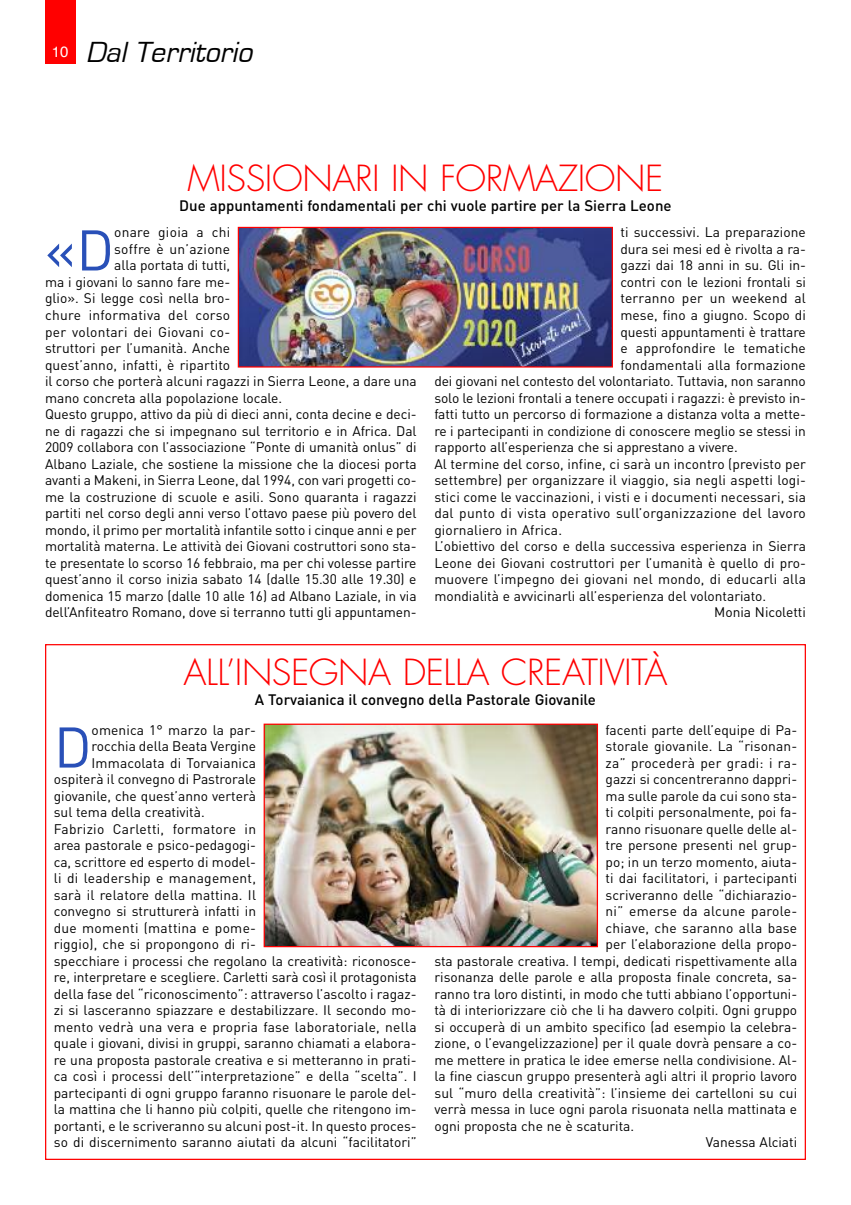
<style>
.page{position:relative;width:851px;height:1205px;background:#fff}
.page>*{position:absolute;margin:0;border:0;box-sizing:border-box;transform-origin:0 0}
.t1{font:56.38px "DIN";color:#2950b8}
.t2{font:300 35px "Futura Std";letter-spacing:-.01em;color:#f00}
.t3{font:italic 30px "Eurostile";color:#000}
.t4{font:500 15px "DIN";color:#000}
.t5{font:13.75px "DIN";color:#000}
.t6{font:13.75px "DIN";letter-spacing:.02em;color:#000}
</style>
<div class="page">
<div style="left:45px;top:0;width:31px;height:64px;background:#f00"></div>
<img style="left:265px;top:725px;width:331px;height:220px">
<div style="left:263px;top:723px;width:335px;height:224px;border:1px solid #f00"></div>
<img style="left:240px;top:229px;width:371px;height:136px">
<div style="left:238px;top:227px;width:375px;height:140px;border:1px solid #f00"></div>
<h3 class="t3" style="left:52px;top:38px;width:208px"><sup>1</sup> <sup>0</sup> dal territorio</h3>
<h2 class="t2" style="left:187px;top:162px;width:477px">MISSIONARI IN FORMAZIONE</h2>
<p class="t4" style="left:179px;top:197px;width:493px">Due appuntamenti fondamentali per chi vuole partire per la Sierra Leone</p>
<h1 class="t1" style="left:45px;top:218px;width:71px">«D</h1>
<p class="t6" style="left:114px;top:225px;width:118px">onare gioia a chi</p>
<p class="t6" style="left:114px;top:241px;width:118px">soffre è un’azione</p>
<p class="t5" style="left:114px;top:258px;width:118px">alla portata di tutti,</p>
<p class="t5" style="left:45px;top:274px;width:187px">ma i giovani lo sanno fare me-</p>
<p class="t5" style="left:45px;top:291px;width:187px">glio». Si legge così nella bro-</p>
<p class="t6" style="left:45px;top:307px;width:187px">chure informativa del corso</p>
<p class="t6" style="left:45px;top:324px;width:187px">per volontari dei Giovani co-</p>
<p class="t5" style="left:45px;top:340px;width:187px">struttori per l’umanità. Anche</p>
<p class="t5" style="left:45px;top:357px;width:187px">quest’anno, infatti, è ripartito</p>
<p class="t5" style="left:45px;top:373px;width:373px">il corso che porterà alcuni ragazzi in Sierra Leone, a dare una</p>
<p class="t5" style="left:45px;top:390px;width:239px">mano concreta alla popolazione locale.</p>
<p class="t5" style="left:45px;top:406px;width:373px">Questo gruppo, attivo da più di dieci anni, conta decine e deci-</p>
<p class="t5" style="left:45px;top:423px;width:373px">ne di ragazzi che si impegnano sul territorio e in Africa. Dal</p>
<p class="t5" style="left:45px;top:439px;width:373px">2009 collabora con l’associazione “Ponte di umanità onlus” di</p>
<p class="t5" style="left:45px;top:456px;width:373px">Albano Laziale, che sostiene la missione che la diocesi porta</p>
<p class="t5" style="left:45px;top:472px;width:373px">avanti a Makeni, in Sierra Leone, dal 1994, con vari progetti co-</p>
<p class="t5" style="left:45px;top:489px;width:373px">me la costruzione di scuole e asili. Sono quaranta i ragazzi</p>
<p class="t5" style="left:45px;top:505px;width:373px">partiti nel corso degli anni verso l’ottavo paese più povero del</p>
<p class="t5" style="left:45px;top:522px;width:373px">mondo, il primo per mortalità infantile sotto i cinque anni e per</p>
<p class="t5" style="left:45px;top:538px;width:373px">mortalità materna. Le attività dei Giovani costruttori sono sta-</p>
<p class="t5" style="left:45px;top:555px;width:373px">te presentate lo scorso 16 febbraio, ma per chi volesse partire</p>
<p class="t5" style="left:45px;top:571px;width:373px">quest’anno il corso inizia sabato 14 (dalle 15.30 alle 19.30) e</p>
<p class="t5" style="left:45px;top:588px;width:373px">domenica 15 marzo (dalle 10 alle 16) ad Albano Laziale, in via</p>
<p class="t5" style="left:45px;top:604px;width:373px">dell’Anfiteatro Romano, dove si terranno tutti gli appuntamen-</p>
<p class="t5" style="left:620px;top:225px;width:187px">ti successivi. La preparazione</p>
<p class="t5" style="left:620px;top:241px;width:187px">dura sei mesi ed è rivolta a ra-</p>
<p class="t5" style="left:620px;top:258px;width:187px">gazzi dai 18 anni in su. Gli in-</p>
<p class="t5" style="left:620px;top:274px;width:187px">contri con le lezioni frontali si</p>
<p class="t5" style="left:620px;top:291px;width:187px">terranno per un weekend al</p>
<p class="t5" style="left:620px;top:307px;width:187px">mese, fino a giugno. Scopo di</p>
<p class="t5" style="left:620px;top:324px;width:187px">questi appuntamenti è trattare</p>
<p class="t5" style="left:620px;top:340px;width:187px">e approfondire le tematiche</p>
<p class="t5" style="left:620px;top:357px;width:187px">fondamentali alla formazione</p>
<p class="t5" style="left:434px;top:373px;width:373px">dei giovani nel contesto del volontariato. Tuttavia, non saranno</p>
<p class="t5" style="left:434px;top:390px;width:373px">solo le lezioni frontali a tenere occupati i ragazzi: è previsto in-</p>
<p class="t5" style="left:434px;top:406px;width:373px">fatti tutto un percorso di formazione a distanza volta a mette-</p>
<p class="t5" style="left:434px;top:423px;width:373px">re i partecipanti in condizione di conoscere meglio se stessi in</p>
<p class="t5" style="left:434px;top:439px;width:305px">rapporto all’esperienza che si apprestano a vivere.</p>
<p class="t5" style="left:434px;top:456px;width:373px">Al termine del corso, infine, ci sarà un incontro (previsto per</p>
<p class="t5" style="left:434px;top:472px;width:373px">settembre) per organizzare il viaggio, sia negli aspetti logi-</p>
<p class="t5" style="left:434px;top:489px;width:373px">stici come le vaccinazioni, i visti e i documenti necessari, sia</p>
<p class="t6" style="left:434px;top:505px;width:373px">dal punto di vista operativo sull’organizzazione del lavoro</p>
<p class="t5" style="left:434px;top:522px;width:129px">giornaliero in Africa.</p>
<p class="t5" style="left:434px;top:538px;width:373px">L’obiettivo del corso e della successiva esperienza in Sierra</p>
<p class="t5" style="left:434px;top:555px;width:373px">Leone dei Giovani costruttori per l’umanità è quello di pro-</p>
<p class="t5" style="left:434px;top:571px;width:373px">muovere l’impegno dei giovani nel mondo, di educarli alla</p>
<p class="t5" style="left:434px;top:588px;width:333px">mondialità e avvicinarli all’esperienza del volontariato.</p>
<p class="t5" style="left:714px;top:604px;width:93px">Monia Nicoletti</p>
<h2 class="t2" style="left:183px;top:656px;width:485px">ALL’INSEGNA DELLA CREATIVITÀ</h2>
<p class="t4" style="left:255px;top:691px;width:342px">A Torvaianica il convegno della Pastorale Giovanile</p>
<h1 class="t1" style="left:54px;top:715px;width:39px">D</h1>
<p class="t5" style="left:92px;top:722px;width:166px">omenica 1° marzo la par-</p>
<p class="t5" style="left:92px;top:738px;width:166px">rocchia della Beata Vergine</p>
<p class="t5" style="left:92px;top:755px;width:166px">Immacolata di Torvaianica</p>
<p class="t5" style="left:54px;top:771px;width:204px">ospiterà il convegno di Pastrorale</p>
<p class="t5" style="left:54px;top:788px;width:204px">giovanile, che quest’anno verterà</p>
<p class="t5" style="left:54px;top:804px;width:152px">sul tema della creatività.</p>
<p class="t6" style="left:54px;top:821px;width:204px">Fabrizio Carletti, formatore in</p>
<p class="t5" style="left:54px;top:837px;width:204px">area pastorale e psico-pedagogi-</p>
<p class="t5" style="left:54px;top:854px;width:204px">ca, scrittore ed esperto di model-</p>
<p class="t6" style="left:54px;top:870px;width:204px">li di leadership e management,</p>
<p class="t5" style="left:54px;top:887px;width:204px">sarà il relatore della mattina. Il</p>
<p class="t5" style="left:54px;top:903px;width:204px">convegno si strutturerà infatti in</p>
<p class="t6" style="left:54px;top:920px;width:204px">due momenti (mattina e pome-</p>
<p class="t5" style="left:54px;top:936px;width:204px">riggio), che si propongono di ri-</p>
<p class="t5" style="left:54px;top:953px;width:364px">specchiare i processi che regolano la creatività: riconosce-</p>
<p class="t5" style="left:54px;top:969px;width:364px">re, interpretare e scegliere. Carletti sarà così il protagonista</p>
<p class="t5" style="left:54px;top:986px;width:364px">della fase del “riconoscimento”: attraverso l’ascolto i ragaz-</p>
<p class="t5" style="left:54px;top:1002px;width:364px">zi si lasceranno spiazzare e destabilizzare. Il secondo mo-</p>
<p class="t5" style="left:54px;top:1019px;width:364px">mento vedrà una vera e propria fase laboratoriale, nella</p>
<p class="t5" style="left:54px;top:1035px;width:364px">quale i giovani, divisi in gruppi, saranno chiamati a elabora-</p>
<p class="t5" style="left:54px;top:1052px;width:364px">re una proposta pastorale creativa e si metteranno in prati-</p>
<p class="t5" style="left:54px;top:1068px;width:364px">ca così i processi dell’“interpretazione” e della “scelta”. I</p>
<p class="t5" style="left:54px;top:1085px;width:364px">partecipanti di ogni gruppo faranno risuonare le parole del-</p>
<p class="t5" style="left:54px;top:1101px;width:364px">la mattina che li hanno più colpiti, quelle che ritengono im-</p>
<p class="t5" style="left:54px;top:1118px;width:364px">portanti, e le scriveranno su alcuni post-it. In questo proces-</p>
<p class="t5" style="left:54px;top:1134px;width:364px">so di discernimento saranno aiutati da alcuni “facilitatori”</p>
<p class="t5" style="left:605px;top:722px;width:193px">facenti parte dell’equipe di Pa-</p>
<p class="t5" style="left:605px;top:738px;width:193px">storale giovanile. La “risonan-</p>
<p class="t6" style="left:605px;top:755px;width:193px">za” procederà per gradi: i ra-</p>
<p class="t5" style="left:605px;top:771px;width:193px">gazzi si concentreranno dappri-</p>
<p class="t5" style="left:605px;top:788px;width:193px">ma sulle parole da cui sono sta-</p>
<p class="t5" style="left:605px;top:804px;width:193px">ti colpiti personalmente, poi fa-</p>
<p class="t5" style="left:605px;top:821px;width:193px">ranno risuonare quelle delle al-</p>
<p class="t5" style="left:605px;top:837px;width:193px">tre persone presenti nel grup-</p>
<p class="t5" style="left:605px;top:854px;width:193px">po; in un terzo momento, aiuta-</p>
<p class="t5" style="left:605px;top:870px;width:193px">ti dai facilitatori, i partecipanti</p>
<p class="t5" style="left:605px;top:887px;width:193px">scriveranno delle “dichiarazio-</p>
<p class="t6" style="left:605px;top:903px;width:193px">ni” emerse da alcune parole-</p>
<p class="t6" style="left:605px;top:920px;width:193px">chiave, che saranno alla base</p>
<p class="t5" style="left:605px;top:936px;width:193px">per l’elaborazione della propo-</p>
<p class="t5" style="left:434px;top:953px;width:364px">sta pastorale creativa. I tempi, dedicati rispettivamente alla</p>
<p class="t5" style="left:434px;top:969px;width:364px">risonanza delle parole e alla proposta finale concreta, sa-</p>
<p class="t5" style="left:434px;top:986px;width:364px">ranno tra loro distinti, in modo che tutti abbiano l’opportuni-</p>
<p class="t5" style="left:434px;top:1002px;width:364px">tà di interiorizzare ciò che li ha davvero colpiti. Ogni gruppo</p>
<p class="t5" style="left:434px;top:1019px;width:364px">si occuperà di un ambito specifico (ad esempio la celebra-</p>
<p class="t5" style="left:434px;top:1035px;width:364px">zione, o l’evangelizzazione) per il quale dovrà pensare a co-</p>
<p class="t5" style="left:434px;top:1052px;width:364px">me mettere in pratica le idee emerse nella condivisione. Al-</p>
<p class="t5" style="left:434px;top:1068px;width:364px">la fine ciascun gruppo presenterà agli altri il proprio lavoro</p>
<p class="t5" style="left:434px;top:1085px;width:364px">sul “muro della creatività”: l’insieme dei cartelloni su cui</p>
<p class="t5" style="left:434px;top:1101px;width:364px">verrà messa in luce ogni parola risuonata nella mattinata e</p>
<p class="t5" style="left:434px;top:1118px;width:201px">ogni proposta che ne è scaturita.</p>
<p class="t5" style="left:705px;top:1134px;width:93px">Vanessa Alciati</p>
</div>
